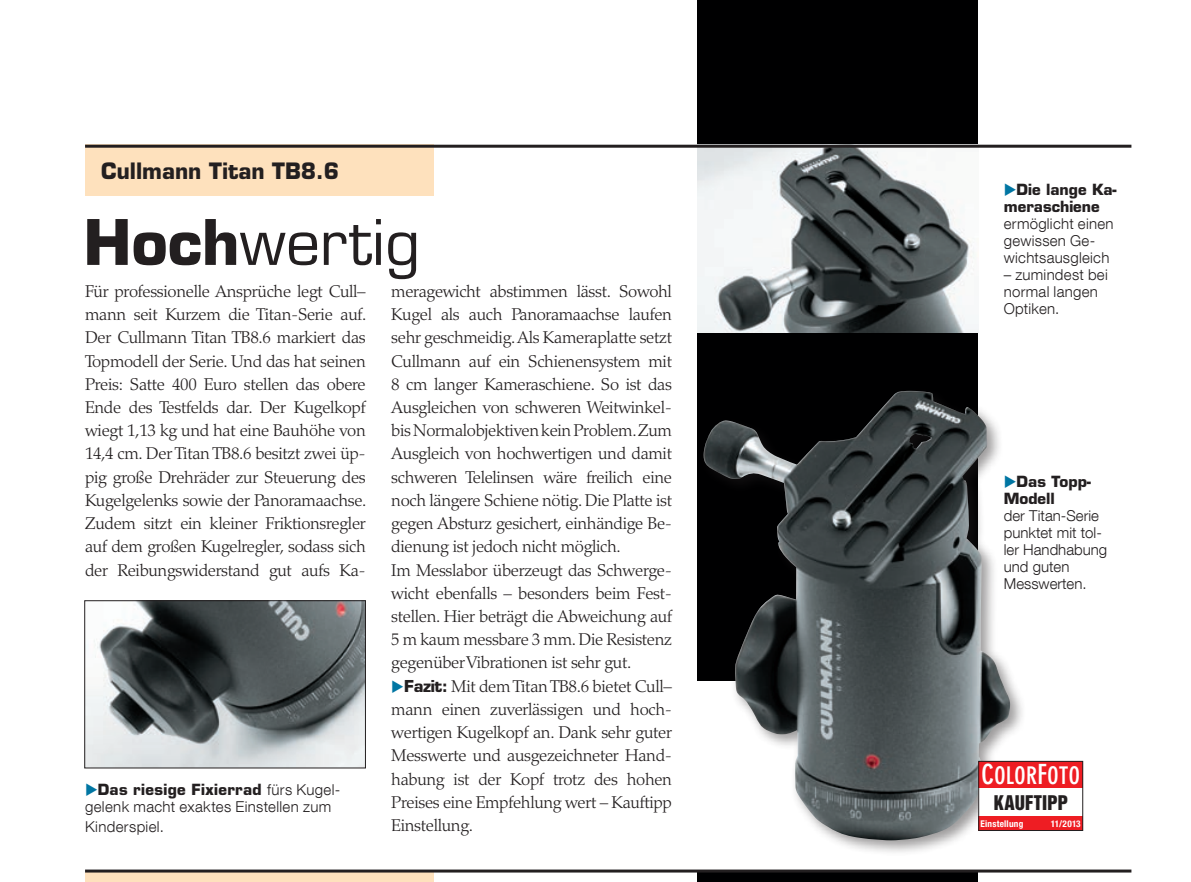
<style>
.page{position:relative;width:1191px;height:882px;background:#fff}
.page>*{position:absolute;margin:0;border:0;box-sizing:border-box;transform-origin:0 0}
.Headline_schlank_201{font:61.2px "Eurostile LT Std";color:#231f20}
.t1{font:700 condensed 24px "DIN Neuzeit Grotesk Std";letter-spacing:.015em;color:#fff}
.ET_Dachzeile{font:700 22px "Eurostile LT Std";color:#231f20}
.SIEGEL_Prädikat{font:18.4px "Helvetica Inserat LT Std";letter-spacing:.005em;color:#231f20}
.FZ_Lauftext_2013_1{font:300 17px/23.2px "Palatino LT Std";letter-spacing:-.02em;color:#231f20;text-align:justify}
.BU_2013{font:300 15px/17px "Helvetica Neue LT Com";letter-spacing:.015em;color:#231f20}
.BU_2013-2{font:700 15px/17px "Eurostile LT Std";color:#231f20}
.SIEGEL_Rubrik_Heft{font:700 condensed 9.2px "Helvetica Neue LT Com";letter-spacing:.025em;color:#fff}
.s1{font-weight:700}
.s2{color:#0076a3}
.s3{font-family:"Eurostile LT Std";font-weight:700;font-size:16px}
.s4{font-family:"Eurostile LT Std";font-weight:700}
.s5{font-size:27.4px}
</style>
<div class="page">
<div style="left:85px;top:145px;width:349px;height:51px;background:#fee1bd"></div>
<div style="left:85px;top:872px;width:349px;height:9px;background:#fee1bd"></div>
<div style="left:697px;top:870px;width:281px;height:11px;background:#000001"></div>
<div style="left:697px;top:0;width:281px;height:680px;background:#000001"></div>
<hr style="left:85px;top:869px;width:1046px;height:3px;background:#231f20">
<img style="left:86px;top:602px;width:278px;height:164px">
<div style="left:84px;top:600px;width:282px;height:168px;border:1px solid #231f20"></div>
<div style="left:698px;top:385px;width:327px;height:470px;background:#231f20;opacity:.45"></div>
<img style="left:703px;top:391px;width:307px;height:449px">
<img style="left:697px;top:148px;width:281px;height:184px">
<hr style="left:85px;top:145px;width:1046px;height:3px;background:#231f20">
<div style="left:978px;top:786px;width:104px;height:32px;background:#fff"></div>
<div style="left:978px;top:760px;width:104px;height:27px;background:#ee1d23"></div>
<div style="left:978px;top:816px;width:105px;height:14px;background:#ee1d23"></div>
<div style="left:978px;top:760px;width:105px;height:70px;border:1px solid #231f20"></div>
<p class="ET_Dachzeile" style="left:101px;top:157px;width:239px">Cullmann Titan TB8.6</p>
<p class="Headline_schlank_201" style="left:83px;top:205px;width:338px"><span class="s1">Hoch</span>wertig</p>
<p class="FZ_Lauftext_2013_1" style="left:391px;top:280px;width:282px">meragewicht abstimmen lässt. Sowohl Kugel als auch Panoramaachse laufen sehr geschmeidig. Als Kameraplatte setzt Cullmann auf ein Schienensystem mit 8 cm langer Kameraschiene. So ist das Ausgleichen von schweren Weitwinkel&shy;bis Normalobjektiven kein Problem. Zum Ausgleich von hochwertigen und damit schweren Telelinsen wäre freilich eine noch längere Schiene nötig. Die Platte ist gegen Absturz gesichert, einhändige Be&shy;dienung ist jedoch nicht möglich.</p>
<p class="FZ_Lauftext_2013_1" style="left:391px;top:558px;width:282px">Im Messlabor überzeugt das Schwerge&shy;wicht ebenfalls – besonders beim Fest&shy;stellen. Hier beträgt die Abweichung auf 5 m kaum messbare 3 mm. Die Resistenz gegenüber Vibrationen ist sehr gut.</p>
<p class="FZ_Lauftext_2013_1" style="left:391px;top:674px;width:282px"><span class="s2">◆</span><span class="s3">Fazit:</span> Mit dem Titan TB8.6 bietet Cull– mann einen zuverlässigen und hoch&shy;wertigen Kugelkopf an. Dank sehr guter Messwerte und ausgezeichneter Hand&shy;habung ist der Kopf trotz des hohen Preises eine Empfehlung wert – Kauftipp Einstellung.</p>
<p class="FZ_Lauftext_2013_1" style="left:85px;top:280px;width:283px">Für professionelle Ansprüche legt Cull– mann seit Kurzem die Titan-Serie auf.<br>Der Cullmann Titan TB8.6 markiert das Topmodell der Serie. Und das hat seinen Preis: Satte 400 Euro stellen das obere Ende des Testfelds dar. Der Kugelkopf wiegt 1,13 kg und hat eine Bauhöhe von 14,4 cm. Der Titan TB8.6 besitzt zwei üp&shy;pig große Drehräder zur Steuerung des Kugelgelenks sowie der Panoramaachse.<br>Zudem sitzt ein kleiner Friktionsregler auf dem großen Kugelregler, sodass sich der Reibungswiderstand gut aufs Ka-</p>
<p class="BU_2013" style="left:85px;top:780px;width:257px"><span class="s2">◆</span><span class="s4">Das riesige Fixierrad</span> fürs Kugel&shy;gelenk macht exaktes Einstellen zum</p>
<p class="BU_2013" style="left:85px;top:817px;width:80px">Kinderspiel.</p>
<p class="BU_2013" style="left:1003px;top:180px;width:114px"><span class="s2">◆</span><span class="s4">Die lange Ka&shy;meraschiene </span>ermöglicht einen gewissen Ge&shy;wichtsausgleich</p>
<p class="BU_2013" style="left:1003px;top:265px;width:105px">– zumindest bei normal langen<br>Optiken.</p>
<p class="BU_2013-2" style="left:1003px;top:472px;width:89px"><span class="s2">◆</span>Das Topp-<br>Modell</p>
<p class="BU_2013" style="left:1003px;top:506px;width:105px">der Titan-Serie punktet mit tol&shy;ler Handhabung und guten<br>Messwerten.</p>
<p class="t1" style="left:981px;top:761px;width:100px"><span class="s5">C</span>OLOR<span class="s5">F</span>OTO</p>
<p class="SIEGEL_Prädikat" style="left:993px;top:791px;width:76px">Kauftipp</p>
<p class="SIEGEL_Rubrik_Heft" style="left:980px;top:817px;width:44px">Einstellung</p>
<p class="SIEGEL_Rubrik_Heft" style="left:1050px;top:817px;width:31px">11/2013</p>
</div>
